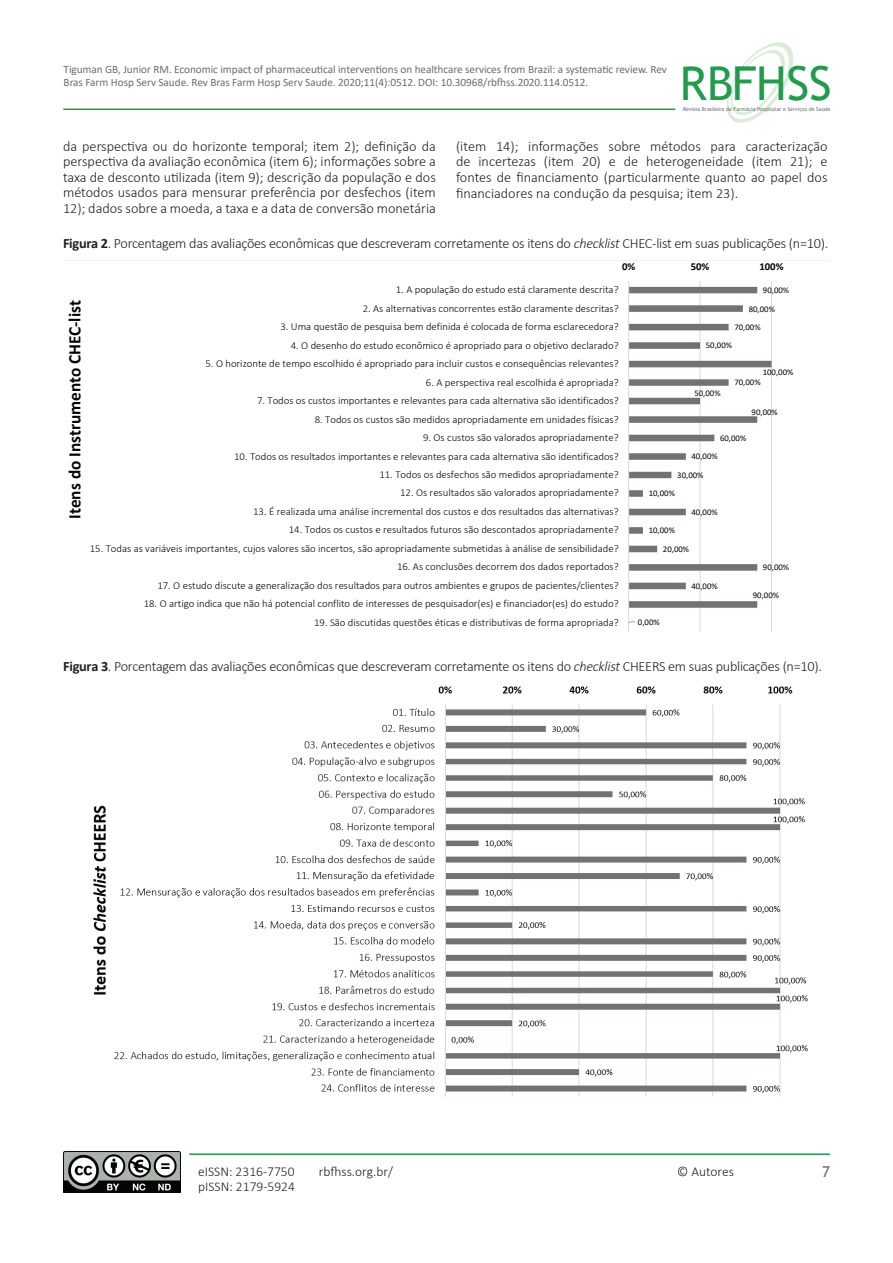
<style>
.page{position:relative;width:893px;height:1263px;background:#fff}
.page>*{position:absolute;margin:0;border:0;box-sizing:border-box;transform-origin:0 0}
.t1{font:46.8px "Trebuchet MS";color:#239a4d}
.t2{font:700 17.55px "Calibri";color:#040503}
.t3{font:15px "Trebuchet MS";color:#6a6d73}
.t4{font:300 14.25px/15.6px "Calibri";letter-spacing:-.02em;color:#231f20;text-align:justify}
.t5{font:300 13.5px "Calibri";color:#231f20}
.t6{font:11.25px/12.8px "Calibri";letter-spacing:-.005em;color:#6c6d70}
.t7{font:300 10.65px "Calibri";letter-spacing:-.005em;color:#040503}
.t8{font:700 10.65px "Calibri";color:#040503}
.t9{font:8.7px/18.5px "Calibri";color:#040503}
.t10{font:5.4px "Trebuchet MS";color:#6c6d70}
.s1{font-weight:700}
.s2{font-style:italic}
</style>
<div class="page">
<hr style="left:63px;top:109px;width:612px;height:1px;background:#239a4d">
<svg style="left:727px;top:42px;width:66px;height:81px"></svg>
<img style="left:64px;top:1152px;width:117px;height:41px">
<hr style="left:189px;top:1153px;width:641px;height:2px;background:#239a4d">
<img style="left:93px;top:686px;width:715px;height:411px">
<svg style="left:628px;top:281px;width:144px;height:351px"></svg>
<p class="t6" style="left:64px;top:63px;width:605px">Tiguman GB, Junior RM. Economic impact of pharmaceutical interventions on healthcare services from Brazil: a systematic review. Rev<br>Bras Farm Hosp Serv Saude. Rev Bras Farm Hosp Serv Saude. 2020;11(4):0512. DOI: 10.30968/rbfhss.2020.114.0512.</p>
<h1 class="t1" style="left:680px;top:54px;width:153px">RBFHSS</h1>
<p class="t10" style="left:683px;top:106px;width:149px">Revista Brasileira de Farmácia Hospitalar e Serviços de Saúde</p>
<p class="t4" style="left:63px;top:138px;width:374px">da perspectiva ou do horizonte temporal; item 2); definição da perspectiva da avaliação econômica (item 6); informações sobre a taxa de desconto utilizada (item 9); descrição da população e dos métodos usados para mensurar preferência por desfechos (item 12); dados sobre a moeda, a taxa e a data de conversão monetária</p>
<h3 class="t4" style="left:456px;top:138px;width:373px">(item 14); informações sobre métodos para caracterização de incertezas (item 20) e de heterogeneidade (item 21); e fontes de financiamento (particularmente quanto ao papel dos financiadores na condução da pesquisa; item 23).</h3>
<h3 class="t4" style="left:63px;top:235px;width:767px"><span class="s1">Figura 2</span>. Porcentagem das avaliações econômicas que descreveram corretamente os itens do <span class="s2">checklist</span> CHEC-list em suas publicações (n=10).</h3>
<h2 class="t2" style="left:62px;top:519px;width:220px;rotate:-90deg">Itens do Instrumento CHEC-list</h2>
<p class="t8" style="left:622px;top:259px;width:15px">0%</p>
<p class="t8" style="left:691px;top:259px;width:20px">50%</p>
<p class="t8" style="left:759px;top:259px;width:26px">100%</p>
<p class="t7" style="left:396px;top:283px;width:224px">1. A população do estudo está claramente descrita?</p>
<p class="t7" style="left:363px;top:301px;width:257px">2. As alternativas concorrentes estão claramente descritas?</p>
<p class="t7" style="left:280px;top:320px;width:340px">3. Uma questão de pesquisa bem definida é colocada de forma esclarecedora?</p>
<p class="t7" style="left:291px;top:338px;width:329px">4. O desenho do estudo econômico é apropriado para o objetivo declarado?</p>
<p class="t7" style="left:206px;top:357px;width:415px">5. O horizonte de tempo escolhido é apropriado para incluir custos e consequências relevantes?</p>
<p class="t7" style="left:426px;top:375px;width:194px">6. A perspectiva real escolhida é apropriada?</p>
<p class="t7" style="left:257px;top:394px;width:363px">7. Todos os custos importantes e relevantes para cada alternativa são identificados?</p>
<p class="t7" style="left:315px;top:412px;width:306px">8. Todos os custos são medidos apropriadamente em unidades físicas?</p>
<p class="t7" style="left:423px;top:431px;width:197px">9. Os custos são valorados apropriadamente?</p>
<p class="t7" style="left:234px;top:449px;width:386px">10. Todos os resultados importantes e relevantes para cada alternativa são identificados?</p>
<p class="t7" style="left:379px;top:468px;width:241px">11. Todos os desfechos são medidos apropriadamente?</p>
<p class="t7" style="left:400px;top:486px;width:220px">12. Os resultados são valorados apropriadamente?</p>
<p class="t7" style="left:253px;top:505px;width:367px">13. É realizada uma análise incremental dos custos e dos resultados das alternativas?</p>
<p class="t7" style="left:289px;top:523px;width:331px">14. Todos os custos e resultados futuros são descontados apropriadamente?</p>
<p class="t7" style="left:90px;top:542px;width:530px">15. Todas as variáveis importantes, cujos valores são incertos, são apropriadamente submetidas à análise de sensibilidade?</p>
<p class="t7" style="left:397px;top:560px;width:223px">16. As conclusões decorrem dos dados reportados?</p>
<p class="t7" style="left:157px;top:579px;width:463px">17. O estudo discute a generalização dos resultados para outros ambientes e grupos de pacientes/clientes?</p>
<p class="t7" style="left:144px;top:597px;width:476px">18. O artigo indica que não há potencial conflito de interesses de pesquisador(es) e financiador(es) do estudo?</p>
<p class="t7" style="left:314px;top:616px;width:306px">19. São discutidas questões éticas e distributivas de forma apropriada?</p>
<p class="t9" style="left:763px;top:281px;width:28px">90,00%</p>
<p class="t9" style="left:749px;top:299px;width:28px">80,00%</p>
<p class="t9" style="left:734px;top:318px;width:28px">70,00%</p>
<p class="t9" style="left:706px;top:336px;width:28px">50,00%</p>
<p class="t9" style="left:763px;top:363px;width:32px">100,00%</p>
<p class="t9" style="left:694px;top:383px;width:28px">50,00%</p>
<p class="t9" style="left:734px;top:373px;width:28px">70,00%</p>
<p class="t9" style="left:751px;top:403px;width:28px">90,00%</p>
<p class="t9" style="left:720px;top:429px;width:28px">60,00%</p>
<p class="t9" style="left:677px;top:447px;width:42px;text-indent:14px">40,00%<br>30,00%</p>
<p class="t9" style="left:649px;top:484px;width:28px">10,00%</p>
<p class="t9" style="left:691px;top:502px;width:28px">40,00%</p>
<p class="t9" style="left:663px;top:521px;width:28px;text-indent:-14px">10,00%<br>20,00%</p>
<p class="t9" style="left:638px;top:612px;width:23px">0,00%</p>
<p class="t9" style="left:691px;top:576px;width:28px">40,00%</p>
<p class="t9" style="left:763px;top:558px;width:28px">90,00%</p>
<p class="t9" style="left:753px;top:586px;width:28px">90,00%</p>
<h3 class="t4" style="left:63px;top:659px;width:760px"><span class="s1">Figura 3</span>. Porcentagem das avaliações econômicas que descreveram corretamente os itens do <span class="s2">checklist</span> CHEERS em suas publicações (n=10).</h3>
<p class="t5" style="left:198px;top:1163px;width:98px">eISSN: 2316-7750</p>
<p class="t5" style="left:319px;top:1163px;width:75px">rbfhss.org.br/</p>
<h3 class="t3" style="left:822px;top:1162px;width:9px">7</h3>
<p class="t5" style="left:677px;top:1163px;width:58px">© Autores</p>
<p class="t5" style="left:198px;top:1178px;width:98px">pISSN: 2179-5924</p>
</div>
